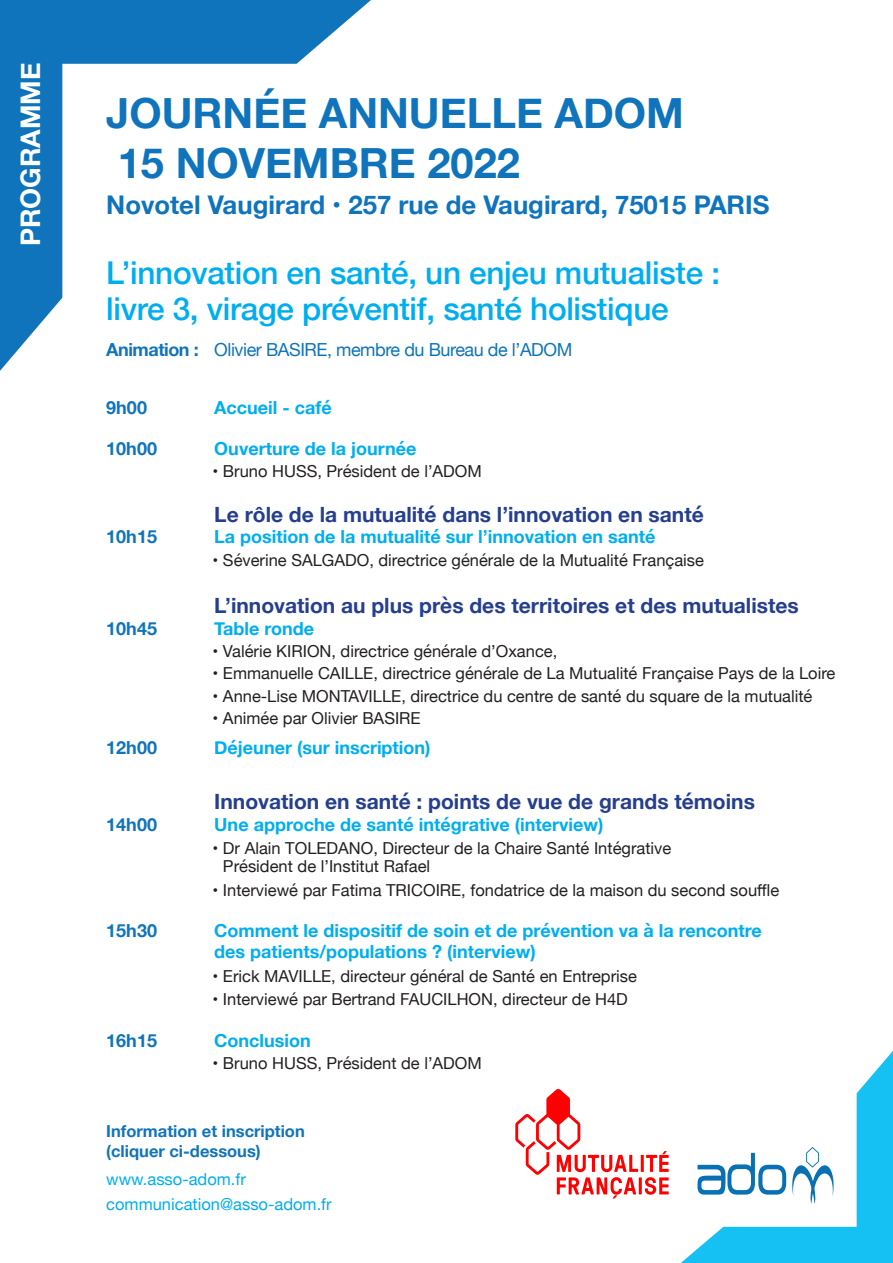
<style>
.page{position:relative;width:893px;height:1263px;background:#fff}
.page>*{position:absolute;margin:0;border:0;box-sizing:border-box;transform-origin:0 0}
.t1{font:700 41.55px "Helvetica Neue";color:#1074bc}
.t2{font:500 31.5px/36px "Helvetica Neue";letter-spacing:-.01em;color:#00aeef}
.t3{font:700 27px "Helvetica Neue";color:#fff}
.t4{font:700 25.8px "Helvetica Neue";color:#1074bc}
.t5{font:700 21px "Helvetica Neue";color:#253f8e}
.t6{font:700 18px/21.6px "Helvetica Neue";color:#00aeef}
.t7{font:18px "Helvetica Neue";letter-spacing:-.025em;color:#1074bc}
.t8{font:700 18px "Helvetica Neue";color:#1074bc}
.t9{font:16.5px/18px "Helvetica Neue";color:#231f20}
.t10{font:700 16.5px/19.8px "Helvetica Neue";color:#1074bc}
.t11{font:16.5px "Helvetica Neue";color:#00aeef}
.s1{font-weight:700}
</style>
<div class="page">
<svg style="left:0;top:0;width:371px;height:371px"></svg>
<svg style="left:681px;top:1051px;width:212px;height:212px"></svg>
<svg style="left:515px;top:1089px;width:154px;height:109px"></svg>
<p class="t3" style="left:9px;top:246px;width:185px;rotate:-90deg">PROGRAMME</p>
<p class="t1" style="left:106px;top:81px;width:579px">JOURNÉE ANNUELLE ADOM</p>
<p class="t1" style="left:118px;top:131px;width:404px">15 NOVEMBRE 2022</p>
<p class="t4" style="left:106px;top:184px;width:665px">Novotel Vaugirard • 257 rue de Vaugirard, 75015 PARIS</p>
<p class="t2" style="left:106px;top:252px;width:615px">L’innovation en santé, un enjeu mutualiste : livre 3, virage préventif, santé holistique</p>
<p class="t7" style="left:106px;top:336px;width:468px"><span class="s1">Animation :</span> Olivier BASIRE, membre du Bureau de l’ADOM</p>
<p class="t8" style="left:106px;top:393px;width:42px">9h00</p>
<p class="t6" style="left:214px;top:397px;width:119px">Accueil - café</p>
<p class="t8" style="left:106px;top:435px;width:52px">10h00</p>
<p class="t6" style="left:214px;top:438px;width:204px">Ouverture de la journée</p>
<p class="t9" style="left:213px;top:463px;width:271px">• Bruno HUSS, Président de l’ADOM</p>
<p class="t5" style="left:214px;top:498px;width:491px">Le rôle de la mutualité dans l’innovation en santé</p>
<p class="t8" style="left:106px;top:523px;width:52px">10h15</p>
<p class="t6" style="left:214px;top:527px;width:443px">La position de la mutualité sur l’innovation en santé</p>
<p class="t9" style="left:213px;top:552px;width:493px">• Séverine SALGADO, directrice générale de la Mutualité Française</p>
<p class="t5" style="left:214px;top:589px;width:586px">L’innovation au plus près des territoires et des mutualistes</p>
<p class="t8" style="left:106px;top:614px;width:52px">10h45</p>
<p class="t6" style="left:214px;top:618px;width:101px">Table ronde</p>
<p class="t9" style="left:213px;top:643px;width:346px">• Valérie KIRION, directrice générale d’Oxance,</p>
<p class="t9" style="left:213px;top:665px;width:624px">• Emmanuelle CAILLE, directrice générale de La Mutualité Française Pays de la Loire</p>
<p class="t9" style="left:213px;top:688px;width:601px">• Anne-Lise MONTAVILLE, directrice du centre de santé du square de la mutualité</p>
<p class="t9" style="left:213px;top:710px;width:210px">• Animée par Olivier BASIRE</p>
<p class="t8" style="left:106px;top:733px;width:52px">12h00</p>
<p class="t6" style="left:214px;top:737px;width:218px">Déjeuner (sur inscription)</p>
<p class="t5" style="left:214px;top:785px;width:542px">Innovation en santé : points de vue de grands témoins</p>
<p class="t8" style="left:106px;top:810px;width:52px">14h00</p>
<p class="t6" style="left:214px;top:814px;width:390px">Une approche de santé intégrative (interview)</p>
<p class="t9" style="left:223px;top:840px;width:450px;text-indent:-10px">• Dr Alain TOLEDANO, Directeur de la Chaire Santé Intégrative<br>Président de l’Institut Rafael</p>
<p class="t9" style="left:213px;top:882px;width:568px">• Interviewé par Fatima TRICOIRE, fondatrice de la maison du second souffle</p>
<p class="t8" style="left:106px;top:916px;width:52px">15h30</p>
<p class="t6" style="left:214px;top:920px;width:549px">Comment le dispositif de soin et de prévention va à la rencontre des patients/populations ? (interview)</p>
<p class="t9" style="left:213px;top:968px;width:426px">• Erick MAVILLE, directeur général de Santé en Entreprise</p>
<p class="t9" style="left:213px;top:991px;width:417px">• Interviewé par Bertrand FAUCILHON, directeur de H4D</p>
<p class="t8" style="left:106px;top:1026px;width:52px">16h15</p>
<p class="t6" style="left:214px;top:1030px;width:98px">Conclusion</p>
<p class="t9" style="left:213px;top:1055px;width:271px">• Bruno HUSS, Président de l’ADOM</p>
<p class="t10" style="left:106px;top:1122px;width:200px">Information et inscription (cliquer ci-dessous)</p>
<p class="t11" style="left:106px;top:1168px;width:141px">www.asso-adom.fr</p>
<p class="t11" style="left:106px;top:1193px;width:227px">communication@asso-adom.fr</p>
</div>
